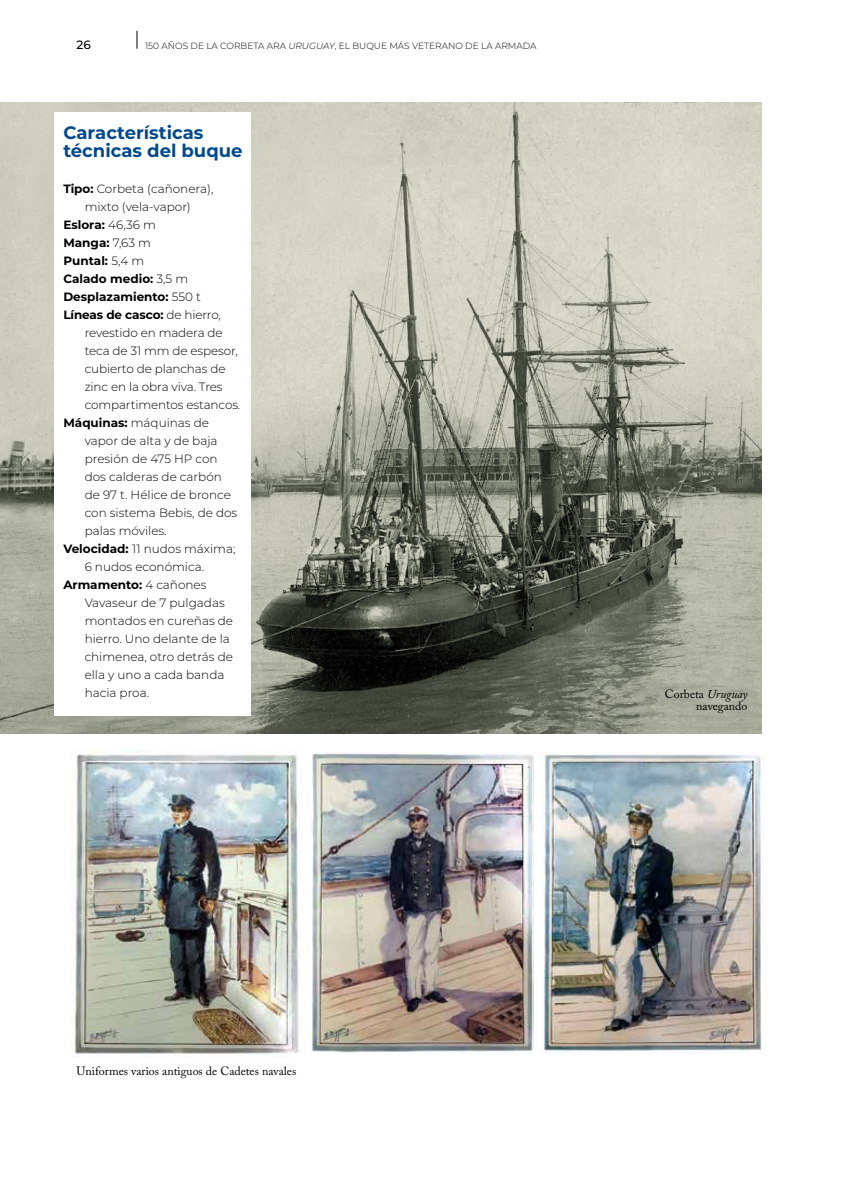
<style>
.page{position:relative;width:851px;height:1191px;background:#fff}
.page>*{position:absolute;margin:0;border:0;box-sizing:border-box;transform-origin:0 0}
.t1{font:700 18px/18px "Montserrat";color:#00498d}
.t2{font:300 12px "Montserrat";color:#000}
.t3{font:700 12px "Montserrat";color:#000}
.t4{font:12px/12px "Adobe Caslon Pro";color:#000;text-align:right}
.t5{font:500 12px "Montserrat";color:#000}
.t6{font:300 9px "Montserrat";color:#000}
.s1{font-style:italic}
.s2{font-weight:700}
.s3{font-weight:300}
</style>
<div class="page">
<svg style="left:137px;top:31px;width:1px;height:18px"></svg>
<img style="left:0;top:103px;width:761px;height:630px">
<img style="left:71px;top:754px;width:228px;height:300px">
<img style="left:311px;top:753px;width:222px;height:300px">
<img style="left:541px;top:753px;width:223px;height:300px">
<div style="left:55px;top:112px;width:196px;height:603px;background:#fff"></div>
<p class="t5" style="left:77px;top:37px;width:16px">26</p>
<p class="t6" style="left:145px;top:39px;width:393px">150 AÑOS DE LA CORBETA ARA <span class="s1">URUGUAY</span>, EL BUQUE MÁS VETERANO DE LA ARMADA</p>
<h1 class="t1" style="left:63px;top:122px;width:181px">Características técnicas del buque</h1>
<p class="t2" style="left:63px;top:180px;width:151px"><span class="s2">Tipo:</span> Corbeta (cañonera),</p>
<p class="t2" style="left:85px;top:198px;width:108px">mixto (vela-vapor)</p>
<p class="t3" style="left:63px;top:216px;width:94px">Eslora: <span class="s3">46,36 m</span></p>
<p class="t3" style="left:63px;top:234px;width:89px">Manga: <span class="s3">7,63 m</span></p>
<p class="t3" style="left:63px;top:252px;width:82px">Puntal: <span class="s3">5,4 m</span></p>
<p class="t3" style="left:63px;top:270px;width:126px">Calado medio: <span class="s3">3,5 m</span></p>
<p class="t3" style="left:63px;top:288px;width:139px">Desplazamiento: <span class="s3">550 t</span></p>
<p class="t3" style="left:63px;top:306px;width:159px">Líneas de casco: <span class="s3">de hierro,</span></p>
<p class="t2" style="left:85px;top:324px;width:139px">revestido en madera de</p>
<p class="t2" style="left:85px;top:342px;width:155px">teca de 31 mm de espesor,</p>
<p class="t2" style="left:85px;top:360px;width:142px">cubierto de planchas de</p>
<p class="t2" style="left:85px;top:378px;width:139px">zinc en la obra viva. Tres</p>
<p class="t2" style="left:85px;top:396px;width:157px">compartimentos estancos.</p>
<p class="t2" style="left:63px;top:414px;width:147px"><span class="s2">Máquinas:</span> máquinas de</p>
<p class="t2" style="left:85px;top:432px;width:134px">vapor de alta y de baja</p>
<p class="t2" style="left:85px;top:450px;width:134px">presión de 475 HP con</p>
<p class="t2" style="left:85px;top:468px;width:139px">dos calderas de carbón</p>
<p class="t2" style="left:85px;top:486px;width:148px">de 97 t. Hélice de bronce</p>
<p class="t2" style="left:85px;top:504px;width:154px">con sistema Bebis, de dos</p>
<p class="t2" style="left:85px;top:522px;width:83px">palas móviles.</p>
<p class="t2" style="left:63px;top:540px;width:173px"><span class="s2">Velocidad:</span> 11 nudos máxima;</p>
<p class="t2" style="left:85px;top:558px;width:121px">6 nudos económica.</p>
<p class="t3" style="left:63px;top:576px;width:145px">Armamento: <span class="s3">4 cañones</span></p>
<p class="t2" style="left:85px;top:594px;width:142px">Vavaseur de 7 pulgadas</p>
<p class="t2" style="left:85px;top:612px;width:150px">montados en cureñas de</p>
<p class="t2" style="left:85px;top:630px;width:147px">hierro. Uno delante de la</p>
<p class="t2" style="left:85px;top:648px;width:150px">chimenea, otro detrás de</p>
<p class="t2" style="left:85px;top:666px;width:141px">ella y uno a cada banda</p>
<p class="t2" style="left:85px;top:684px;width:66px">hacia proa.</p>
<p class="t4" style="left:664px;top:687px;width:84px">Corbeta <span class="s1">Uruguay </span>navegando</p>
<p class="t4" style="left:77px;top:1065px;width:221px">Uniformes varios antiguos de Cadetes navales</p>
</div>
